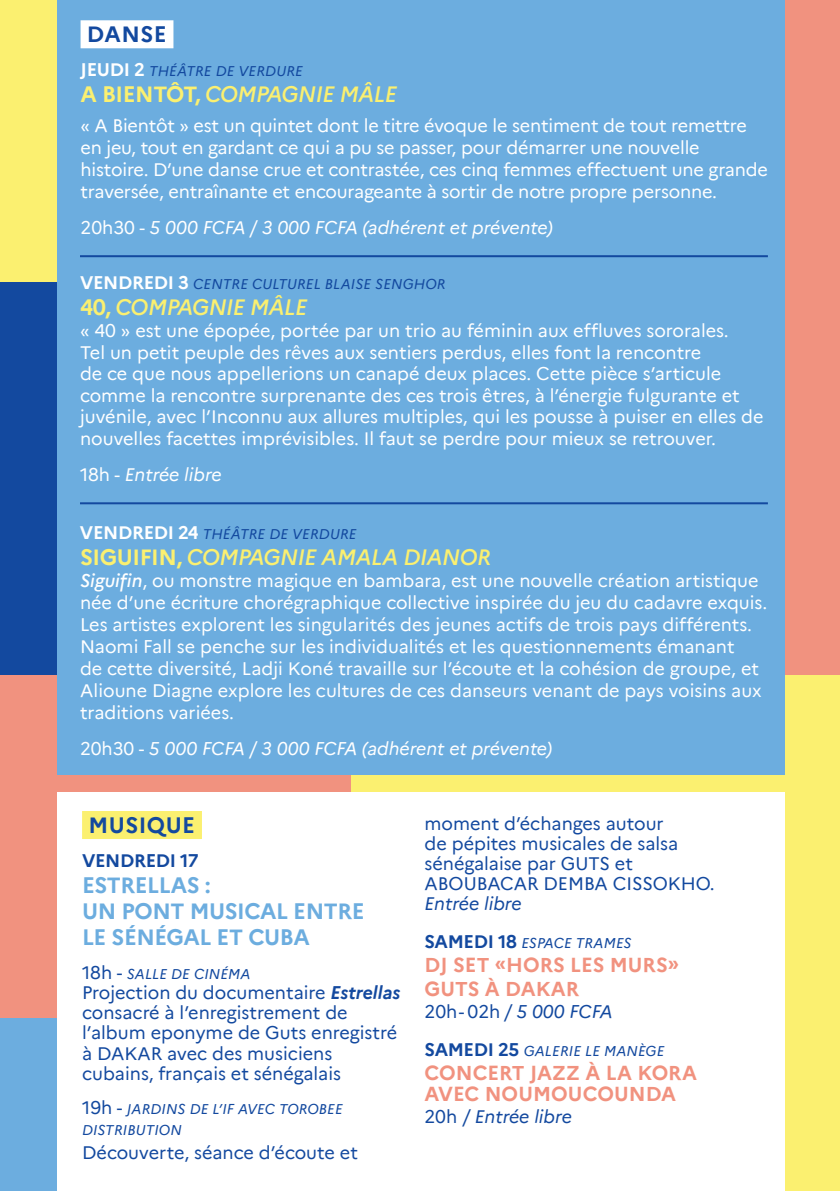
<style>
.page{position:relative;width:840px;height:1191px;background:#fff}
.page>*{position:absolute;margin:0;border:0;box-sizing:border-box;transform-origin:0 0}
.t1{font:italic 500 22px "Marianne";letter-spacing:-.02em;color:#fbf070}
.t2{font:700 22px/26px "Marianne";letter-spacing:-.02em;color:#6caddf}
.t3{font:700 22px "Marianne";letter-spacing:.02em;color:#13499f}
.t4{font:700 20px/24px "Marianne";color:#f1927f}
.t5{font:18px/22px "Marianne";color:#fff}
.t6{font:18px/20px "Marianne";color:#13499f}
.t7{font:italic 18px "Marianne";color:#fff}
.t8{font:italic 18px "Marianne";color:#13499f}
.t9{font:700 18px "Marianne";letter-spacing:-.02em;color:#13499f}
.t10{font:italic 14px/21.6px "Marianne";letter-spacing:.01em;color:#13499f}
.s1{font-weight:700;font-style:normal;font-size:18px;color:#fff}
.s2{font-weight:700;font-style:normal}
.s3{font-style:normal}
.s4{font-weight:500;font-style:italic}
.s5{font-style:normal;font-size:18px}
.s6{font-weight:700;font-style:italic}
.s7{font-weight:700;font-style:normal;font-size:18px}
</style>
<div class="page">
<div style="left:0;top:675px;width:372px;height:343px;background:#f1927f"></div>
<div style="left:351px;top:674px;width:488px;height:517px;background:#fbf070"></div>
<div style="left:0;top:269px;width:572px;height:406px;background:#13499f"></div>
<div style="left:784px;top:0;width:55px;height:675px;background:#f1927f"></div>
<div style="left:0;top:0;width:572px;height:281px;background:#fbf070"></div>
<div style="left:57px;top:0;width:727px;height:774px;background:#6caddf"></div>
<div style="left:80px;top:20px;width:93px;height:28px;background:#fff"></div>
<div style="left:0;top:1018px;width:372px;height:173px;background:#6caddf"></div>
<hr style="left:80px;top:255px;width:687px;height:2px;background:#13499f">
<div style="left:57px;top:792px;width:727px;height:399px;background:#fff"></div>
<div style="left:82px;top:811px;width:120px;height:28px;background:#fbf070"></div>
<hr style="left:80px;top:502px;width:687px;height:2px;background:#13499f">
<p class="t3" style="left:87px;top:17px;width:81px">DANSE</p>
<p class="t10" style="left:80px;top:59px;width:224px"><span class="s1">JEUDI 2</span> THÉÂTRE DE VERDURE</p>
<p class="t1" style="left:80px;top:77px;width:318px"><span class="s2">A BIENTÔT,</span> COMPAGNIE MÂLE</p>
<p class="t5" style="left:80px;top:114px;width:688px">« A Bientôt » est un quintet dont le titre évoque le sentiment de tout remettre en jeu, tout en gardant ce qui a pu se passer, pour démarrer une nouvelle histoire. D’une danse crue et contrastée, ces cinq femmes effectuent une grande traversée, entraînante et encourageante à sortir de notre propre personne.</p>
<p class="t7" style="left:80px;top:213px;width:473px"><span class="s3">20h30 -</span> 5 000 FCFA / 3 000 FCFA (adhérent et prévente)</p>
<p class="t10" style="left:80px;top:272px;width:367px"><span class="s1">VENDREDI 3</span> CENTRE CULTUREL BLAISE SENGHOR</p>
<p class="t1" style="left:80px;top:290px;width:229px"><span class="s2">40,</span> COMPAGNIE MÂLE</p>
<p class="t5" style="left:80px;top:318px;width:684px">« 40 » est une épopée, portée par un trio au féminin aux effluves sororales.<br>Tel un petit peuple des rêves aux sentiers perdus, elles font la rencontre<br>de ce que nous appellerions un canapé deux places. Cette pièce s’articule comme la rencontre surprenante des ces trois êtres, à l’énergie fulgurante et juvénile, avec l’Inconnu aux allures multiples, qui les pousse à puiser en elles de nouvelles facettes imprévisibles. Il faut se perdre pour mieux se retrouver.</p>
<p class="t7" style="left:80px;top:461px;width:143px"><span class="s3">18h -</span> Entrée libre</p>
<p class="t10" style="left:80px;top:522px;width:278px"><span class="s1">VENDREDI 24</span> THÉÂTRE DE VERDURE</p>
<p class="t1" style="left:80px;top:540px;width:412px"><span class="s2">SIGUIFIN,</span> COMPAGNIE AMALA DIANOR</p>
<p class="t5" style="left:80px;top:568px;width:688px"><span class="s4">Siguifin</span>, ou monstre magique en bambara, est une nouvelle création artistique née d’une écriture chorégraphique collective inspirée du jeu du cadavre exquis.<br>Les artistes explorent les singularités des jeunes actifs de trois pays différents.<br>Naomi Fall se penche sur les individualités et les questionnements émanant<br>de cette diversité, Ladji Koné travaille sur l’écoute et la cohésion de groupe, et Alioune Diagne explore les cultures de ces danseurs venant de pays voisins aux traditions variées.</p>
<p class="t7" style="left:80px;top:735px;width:473px"><span class="s3">20h30 -</span> 5 000 FCFA / 3 000 FCFA (adhérent et prévente)</p>
<p class="t3" style="left:88px;top:808px;width:108px">MUSIQUE</p>
<p class="t9" style="left:82px;top:846px;width:118px">VENDREDI 17</p>
<p class="t2" style="left:82px;top:871px;width:284px">ESTRELLAS :<br>UN PONT MUSICAL ENTRE<br>LE SÉNÉGAL ET CUBA</p>
<p class="t10" style="left:82px;top:962px;width:170px"><span class="s5">18h -</span> SALLE DE CINÉMA</p>
<p class="t6" style="left:82px;top:981px;width:320px">Projection du documentaire <span class="s6">Estrellas </span>consacré à l’enregistrement de l’album eponyme de Guts enregistré à DAKAR avec des musiciens cubains, français et sénégalais</p>
<p class="t10" style="left:82px;top:1096px;width:262px"><span class="s5">19h -</span> JARDINS DE L’IF AVEC TOROBEE<br>DISTRIBUTION</p>
<p class="t6" style="left:82px;top:1141px;width:277px">Découverte, séance d’écoute et</p>
<p class="t6" style="left:424px;top:812px;width:291px">moment d’échanges autour<br>de pépites musicales de salsa sénégalaise par GUTS et<br>ABOUBACAR DEMBA CISSOKHO.</p>
<p class="t8" style="left:424px;top:889px;width:98px">Entrée libre</p>
<p class="t10" style="left:424px;top:931px;width:208px"><span class="s7">SAMEDI 18</span> ESPACE TRAMES</p>
<p class="t4" style="left:424px;top:951px;width:256px">DJ SET «HORS LES MURS»<br>GUTS À DAKAR</p>
<p class="t8" style="left:424px;top:997px;width:189px"><span class="s3">20h- 02h</span> / 5 000 FCFA</p>
<p class="t10" style="left:424px;top:1038px;width:241px"><span class="s7">SAMEDI 25</span> GALERIE LE MANÈGE</p>
<p class="t4" style="left:424px;top:1060px;width:274px;line-height:21.6px">CONCERT JAZZ À LA KORA<br>AVEC NOUMOUCOUNDA</p>
<p class="t8" style="left:424px;top:1102px;width:149px"><span class="s3">20h</span> / Entrée libre</p>
</div>
